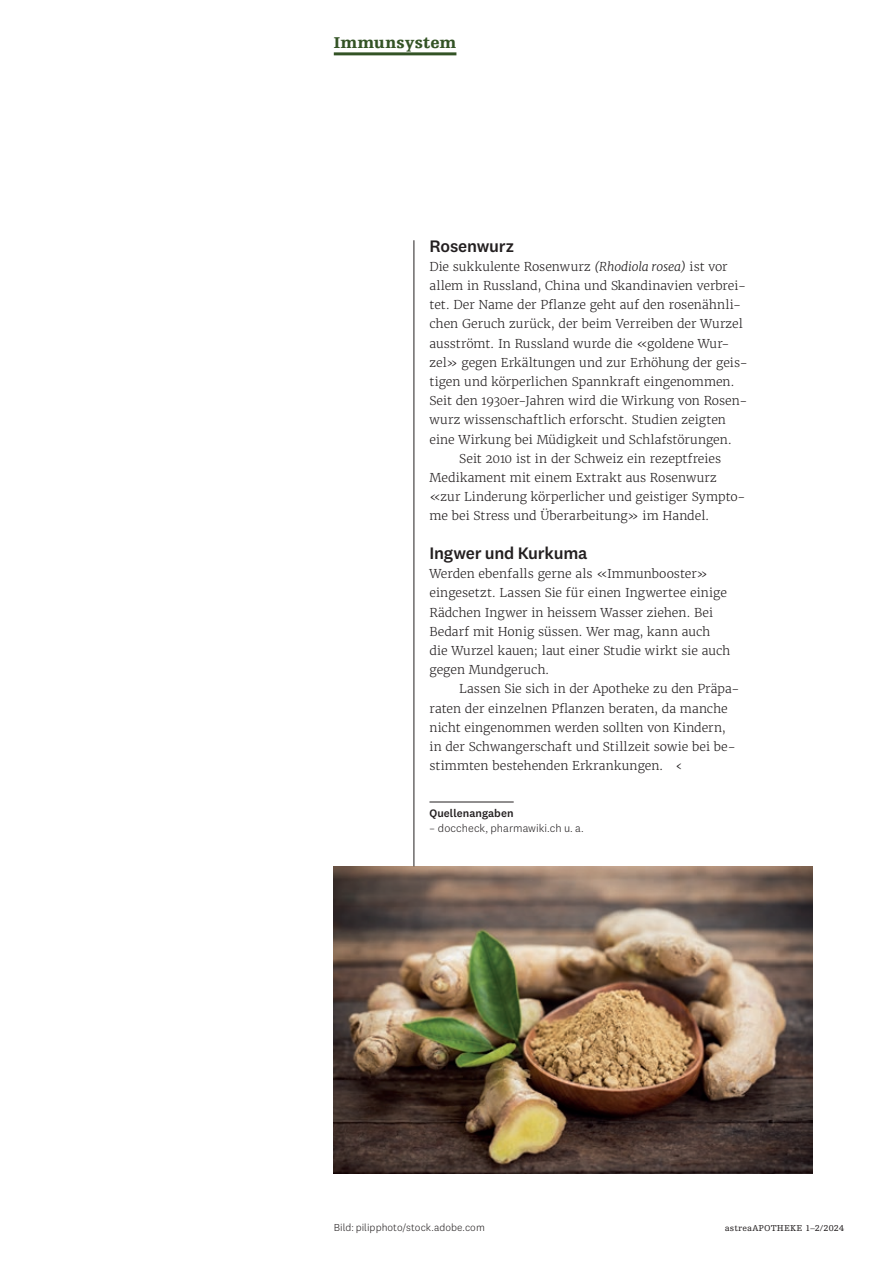
<style>
.page{position:relative;width:893px;height:1263px;background:#fff}
.page>*{position:absolute;margin:0;border:0;box-sizing:border-box;transform-origin:0 0}
.t1{font:500 17.25px "National 2";letter-spacing:-.015em;color:#231f20}
.t2{font:900 16.5px "Egyptienne FLT Std";letter-spacing:.005em;color:#335325}
.t3{font:300 12.15px/19.2px "Merriweather";color:#231f20}
.t4{font:300 11.25px "National 2";letter-spacing:.005em;color:#231f20}
.t5{font:500 11.25px "National 2";letter-spacing:.005em;color:#231f20}
.t6{font:300 10.5px "National 2";letter-spacing:.005em;color:#231f20}
.t7{font:9px "Egyptienne FLT Std";letter-spacing:.02em;color:#231f20}
.s1{font-style:italic}
</style>
<div class="page">
<hr style="left:334px;top:52px;width:122px;height:3px;background:#335325">
<hr style="left:429px;top:802px;width:85px;height:1px;background:#231f20">
<img style="left:334px;top:866px;width:478px;height:308px">
<hr style="left:414px;top:240px;width:1px;height:626px;background:#231f20">
<h2 class="t2" style="left:334px;top:34px;width:124px">Immunsystem</h2>
<h1 class="t1" style="left:429px;top:235px;width:86px">Rosenwurz</h1>
<p class="t3" style="left:429px;top:257px;width:300px">Die sukkulente Rosenwurz <span class="s1">(Rhodiola rosea)</span> ist vor</p>
<p class="t3" style="left:429px;top:276px;width:318px">allem in Russland, China und Skandinavien verbrei-</p>
<p class="t3" style="left:429px;top:295px;width:313px">tet. Der Name der Pflanze geht auf den rosenähnli-</p>
<p class="t3" style="left:429px;top:314px;width:315px">chen Geruch zurück, der beim Verreiben der Wurzel</p>
<p class="t3" style="left:429px;top:334px;width:302px">ausströmt. In Russland wurde die «goldene Wur-</p>
<p class="t3" style="left:429px;top:353px;width:320px">zel» gegen Erkältungen und zur Erhöhung der geis-</p>
<p class="t3" style="left:429px;top:372px;width:307px">tigen und körperlichen Spannkraft eingenommen.</p>
<p class="t3" style="left:429px;top:391px;width:319px">Seit den 1930er-Jahren wird die Wirkung von Rosen-</p>
<p class="t3" style="left:429px;top:410px;width:298px">wurz wissenschaftlich erforscht. Studien zeigten</p>
<p class="t3" style="left:429px;top:430px;width:304px">eine Wirkung bei Müdigkeit und Schlafstörungen.</p>
<p class="t3" style="left:459px;top:449px;width:263px">Seit 2010 ist in der Schweiz ein rezeptfreies</p>
<p class="t3" style="left:429px;top:468px;width:289px">Medikament mit einem Extrakt aus Rosenwurz</p>
<p class="t3" style="left:429px;top:487px;width:318px">«zur Linderung körperlicher und geistiger Sympto-</p>
<p class="t3" style="left:429px;top:506px;width:281px">me bei Stress und Überarbeitung» im Handel.</p>
<h1 class="t1" style="left:429px;top:542px;width:159px">Ingwer und Kurkuma</h1>
<p class="t3" style="left:429px;top:564px;width:302px">Werden ebenfalls gerne als «Immunbooster» eingesetzt. Lassen Sie für einen Ingwertee einige Rädchen Ingwer in heissem Wasser ziehen. Bei Bedarf mit Honig süssen. Wer mag, kann auch die Wurzel kauen; laut einer Studie wirkt sie auch gegen Mundgeruch.</p>
<p class="t3" style="left:429px;top:679px;width:311px;text-indent:30px">Lassen Sie sich in der Apotheke zu den Präpa&shy;raten der einzelnen Pflanzen beraten, da manche nicht eingenommen werden sollten von Kindern, in der Schwangerschaft und Stillzeit sowie bei be&shy;stimmten bestehenden Erkrankungen. ‹</p>
<p class="t5" style="left:429px;top:806px;width:86px">Quellenangaben</p>
<p class="t4" style="left:429px;top:821px;width:156px">– doccheck, pharmawiki.ch u. a.</p>
<p class="t6" style="left:334px;top:1222px;width:153px">Bild: pilipphoto/stock.adobe.com</p>
<p class="t7" style="left:725px;top:1223px;width:121px">astreaAPOTHEKE 1–2/2024</p>
</div>
